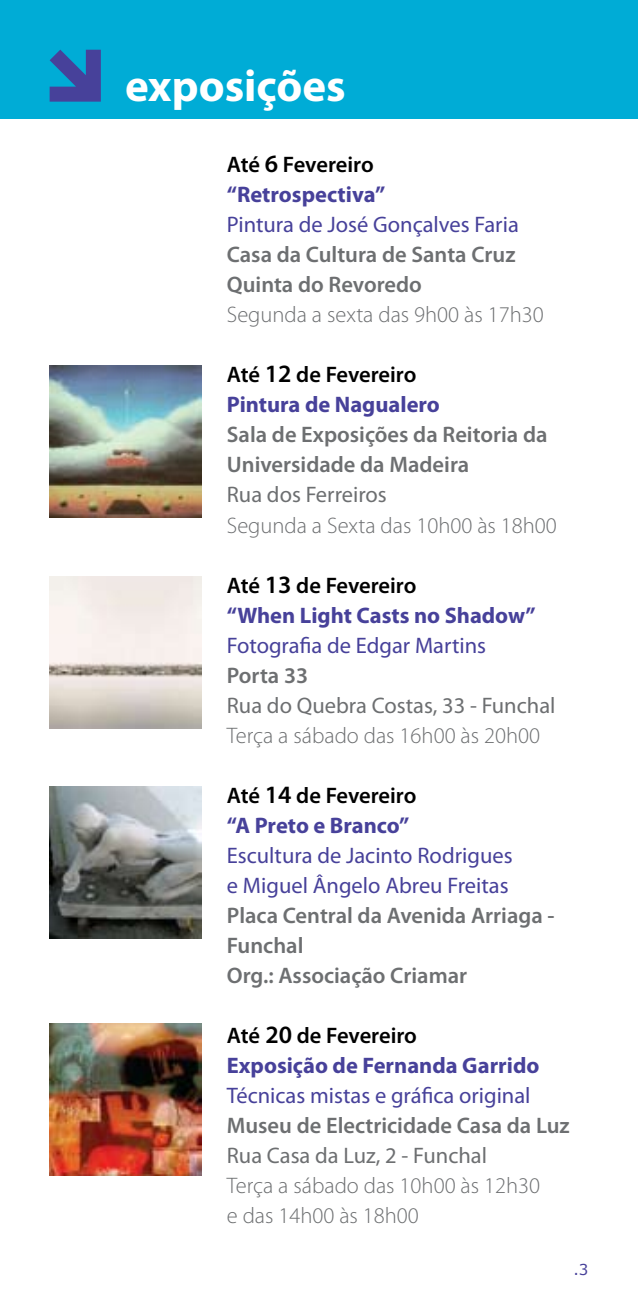
<style>
.page{position:relative;width:638px;height:1312px;background:#fff}
.page>*{position:absolute;margin:0;border:0;box-sizing:border-box;transform-origin:0 0}
.t1{font:700 45px "Myriad Pro";color:#fff}
.t2{font:600 22.5px/30px "Myriad Pro";color:#6d6f71}
.t3{font:700 22.5px/30px "Myriad Pro";color:#47419a}
.t4{font:22.5px/30px "Myriad Pro";color:#47419a}
.t5{font:300 22.5px/30px "Myriad Pro";color:#6d6f71}
.t6{font:22.5px "Myriad Pro";color:#6d6f71}
.t7{font:15px "Verdana";color:#47419a}
.s1{font-weight:600;color:#000}
.s2{font-weight:600;font-size:25px;color:#000}
</style>
<div class="page">
<div style="left:0;top:0;width:638px;height:119px;background:#00acd6"></div>
<svg style="left:50px;top:50px;width:51px;height:52px"></svg>
<img style="left:50px;top:576px;width:152px;height:152px">
<img style="left:50px;top:786px;width:152px;height:152px">
<img style="left:50px;top:1023px;width:152px;height:152px">
<img style="left:50px;top:365px;width:152px;height:152px">
<h1 class="t1" style="left:125px;top:57px;width:222px">exposições</h1>
<p class="t3" style="left:227px;top:149px;width:160px"><span class="s1">Até</span> <span class="s2">6</span> <span class="s1">Fevereiro </span>“Retrospectiva”</p>
<p class="t4" style="left:227px;top:209px;width:293px">Pintura de José Gonçalves Faria</p>
<p class="t2" style="left:227px;top:239px;width:290px">Casa da Cultura de Santa Cruz<br>Quinta do Revoredo</p>
<p class="t5" style="left:227px;top:300px;width:318px">Segunda a sexta das 9h00 às 17h30</p>
<p class="t3" style="left:227px;top:359px;width:215px"><span class="s1">Até</span> <span class="s2">12</span> <span class="s1">de Fevereiro<br></span>Pintura de Nagualero</p>
<p class="t2" style="left:227px;top:419px;width:322px">Sala de Exposições da Reitoria da<br>Universidade da Madeira</p>
<p class="t6" style="left:227px;top:481px;width:161px">Rua dos Ferreiros</p>
<p class="t5" style="left:227px;top:510px;width:331px">Segunda a Sexta das 10h00 às 18h00</p>
<p class="t3" style="left:227px;top:569px;width:310px"><span class="s1">Até</span> <span class="s2">13</span> <span class="s1">de Fevereiro<br></span>“When Light Casts no Shadow”</p>
<p class="t4" style="left:227px;top:629px;width:261px">Fotografia de Edgar Martins</p>
<p class="t2" style="left:227px;top:659px;width:83px">Porta 33</p>
<p class="t6" style="left:227px;top:691px;width:330px">Rua do Quebra Costas, 33 - Funchal</p>
<p class="t5" style="left:227px;top:720px;width:315px">Terça a sábado das 16h00 às 20h00</p>
<p class="t3" style="left:227px;top:779px;width:191px"><span class="s1">Até</span> <span class="s2">14</span> <span class="s1">de Fevereiro </span>“A Preto e Branco”</p>
<p class="t4" style="left:227px;top:839px;width:287px">Escultura de Jacinto Rodrigues e Miguel Ângelo Abreu Freitas</p>
<p class="t2" style="left:227px;top:899px;width:329px">Placa Central da Avenida Arriaga -<br>Funchal<br>Org.: Associação Criamar</p>
<p class="t3" style="left:227px;top:1019px;width:314px"><span class="s1">Até</span> <span class="s2">20</span> <span class="s1">de Fevereiro<br></span>Exposição de Fernanda Garrido</p>
<p class="t4" style="left:227px;top:1079px;width:305px">Técnicas mistas e gráfica original</p>
<p class="t2" style="left:227px;top:1109px;width:344px">Museu de Electricidade Casa da Luz</p>
<p class="t6" style="left:227px;top:1141px;width:262px">Rua Casa da Luz, 2 - Funchal</p>
<p class="t5" style="left:227px;top:1170px;width:315px">Terça a sábado das 10h00 às 12h30 e das 14h00 às 18h00</p>
<p class="t7" style="left:573px;top:1259px;width:16px">.3</p>
</div>
